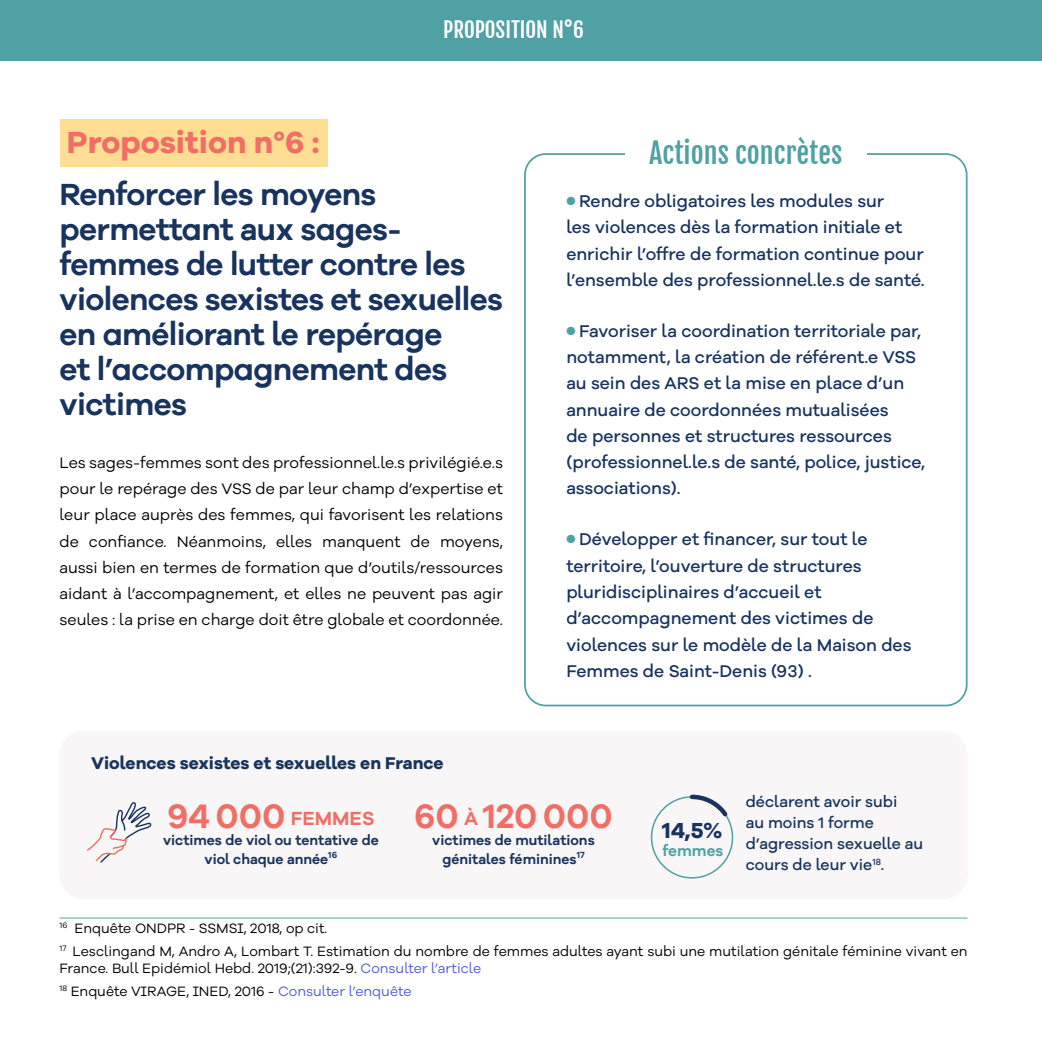
<style>
.page{position:relative;width:1042px;height:1042px;background:#fff}
.page>*{position:absolute;margin:0;border:0;box-sizing:border-box;transform-origin:0 0}
.t1{font:700 35px "Galano Grotesque Alt Semi";color:#f26d65}
.t2{font:700 31.5px/35px "Galano Grotesque Alt Semi";letter-spacing:-.02em;color:#17335e}
.t3{font:31.5px "Galano Grotesque Alt Bold";color:#f26d65}
.t4{font:28px "Fjalla One";color:#4fa1a3}
.t5{font:22.4px "Galano Grotesque Alt Bold";color:#17335e}
.t6{font:21px "Fjalla One";color:#fff}
.t7{font:700 19.6px "Galano Grotesque Alt Semi";color:#f26d65}
.t8{font:17.5px/26.2px "Galano Grotesque Alt Medium";color:#17335e}
.t9{font:17.5px "Galano Grotesque Alt Bold";color:#17335e}
.t10{font:15.75px/26.2px "Galano Grotesque Alt Regular";color:#000;text-align:justify}
.t11{font:15.75px/21px "Galano Grotesque Alt Medium";color:#17335e}
.t12{font:700 15.58px "Galano Grotesque Alt Semi";color:#4fa1a3}
.t13{font:700 14.17px/18.9px "Galano Grotesque Alt Semi";color:#17335e;text-align:center}
.t14{font:14px/17.5px "Galano Grotesque Alt Regular";color:#000}
.s1{font-family:"Galano Grotesque Alt Black";font-size:22.75px;color:#4fa1a3}
.s2{font-size:35px}
.s3{font-size:19.6px}
.s4{color:#4f5cd6}
</style>
<div class="page">
<div style="left:0;top:0;width:1042px;height:60px;background:#4fa1a3"></div>
<hr style="left:60px;top:917px;width:907px;height:1px;background:#4fa1a3">
<div style="left:60px;top:120px;width:267px;height:47px;background:#ffde94"></div>
<div style="left:524px;top:153px;width:443px;height:553px;border:2px solid #4fa1a3;border-radius:21px"></div>
<div style="left:625px;top:139px;width:241px;height:28px;background:#fff"></div>
<div style="left:60px;top:731px;width:907px;height:168px;background:#f8f6f6;border-radius:24px"></div>
<svg style="left:87px;top:802px;width:65px;height:61px"></svg>
<svg style="left:687px;top:794px;width:42px;height:25px"></svg>
<p class="t3" style="left:67px;top:122px;width:254px">Proposition n°6 :</p>
<p class="t6" style="left:443px;top:17px;width:142px">PROPOSITION N°6</p>
<p class="t4" style="left:649px;top:136px;width:195px">Actions concrètes</p>
<p class="t2" style="left:60px;top:176px;width:445px">Renforcer les moyens permettant aux sages&shy;femmes de lutter contre les violences sexistes et sexuelles en améliorant le repérage<br>et l’accompagnement des victimes</p>
<p class="t10" style="left:60px;top:449px;width:445px">Les sages-femmes sont des professionnel.le.s privilégié.e.s pour le repérage des VSS de par leur champ d’expertise et leur place auprès des femmes, qui favorisent les relations de confiance. Néanmoins, elles manquent de moyens, aussi bien en termes de formation que d’outils/ressources aidant à l’accompagnement, et elles ne peuvent pas agir seules : la prise en charge doit être globale et coordonnée.</p>
<p class="t8" style="left:566px;top:187px;width:360px"><span class="s1">•</span> Rendre obligatoires les modules sur<br>les violences dès la formation initiale et enrichir l’offre de formation continue pour l’ensemble des professionnel.le.s de santé.</p>
<p class="t8" style="left:566px;top:317px;width:360px"><span class="s1">•</span> Favoriser la coordination territoriale par, notamment, la création de référent.e VSS au sein des ARS et la mise en place d’un annuaire de coordonnées mutualisées<br>de personnes et structures ressources (professionnel.le.s de santé, police, justice, associations).</p>
<p class="t8" style="left:566px;top:526px;width:347px"><span class="s1">•</span> Développer et financer, sur tout le territoire, l’ouverture de structures pluridisciplinaires d’accueil et d’accompagnement des victimes de violences sur le modèle de la Maison des Femmes de Saint-Denis (93) .</p>
<p class="t9" style="left:91px;top:752px;width:354px">Violences sexistes et sexuelles en France</p>
<p class="t7" style="left:167px;top:805px;width:209px"><span class="s2">94000</span> FEMMES</p>
<p class="t13" style="left:163px;top:830px;width:217px">victimes de viol ou tentative de viol chaque année<sup>16</sup></p>
<p class="t12" style="left:662px;top:840px;width:62px">femmes</p>
<p class="t1" style="left:414px;top:793px;width:200px">60 <span class="s3">À</span> 120000</p>
<p class="t13" style="left:432px;top:830px;width:164px">victimes de mutilations</p>
<p class="t13" style="left:442px;top:849px;width:144px">génitales féminines<sup>17</sup></p>
<p class="t5" style="left:662px;top:816px;width:62px">14,5%</p>
<p class="t11" style="left:746px;top:791px;width:179px">déclarent avoir subi<br>au moins 1 forme d’agression sexuelle au cours de leur vie<sup>18</sup>.</p>
<p class="t14" style="left:60px;top:919px;width:269px"><sup>16</sup> Enquête ONDPR - SSMSI, 2018, op cit.</p>
<p class="t14" style="left:60px;top:941px;width:909px"><sup>17</sup> Lesclingand M, Andro A, Lombart T. Estimation du nombre de femmes adultes ayant subi une mutilation génitale féminine vivant en<br>France. Bull Epidémiol Hebd. 2019;(21):392-9. <span class="s4">Consulter l’article</span></p>
<p class="t14" style="left:60px;top:981px;width:354px"><sup>18</sup> Enquête VIRAGE, INED, 2016 - <span class="s4">Consulter l’enquête</span></p>
</div>
